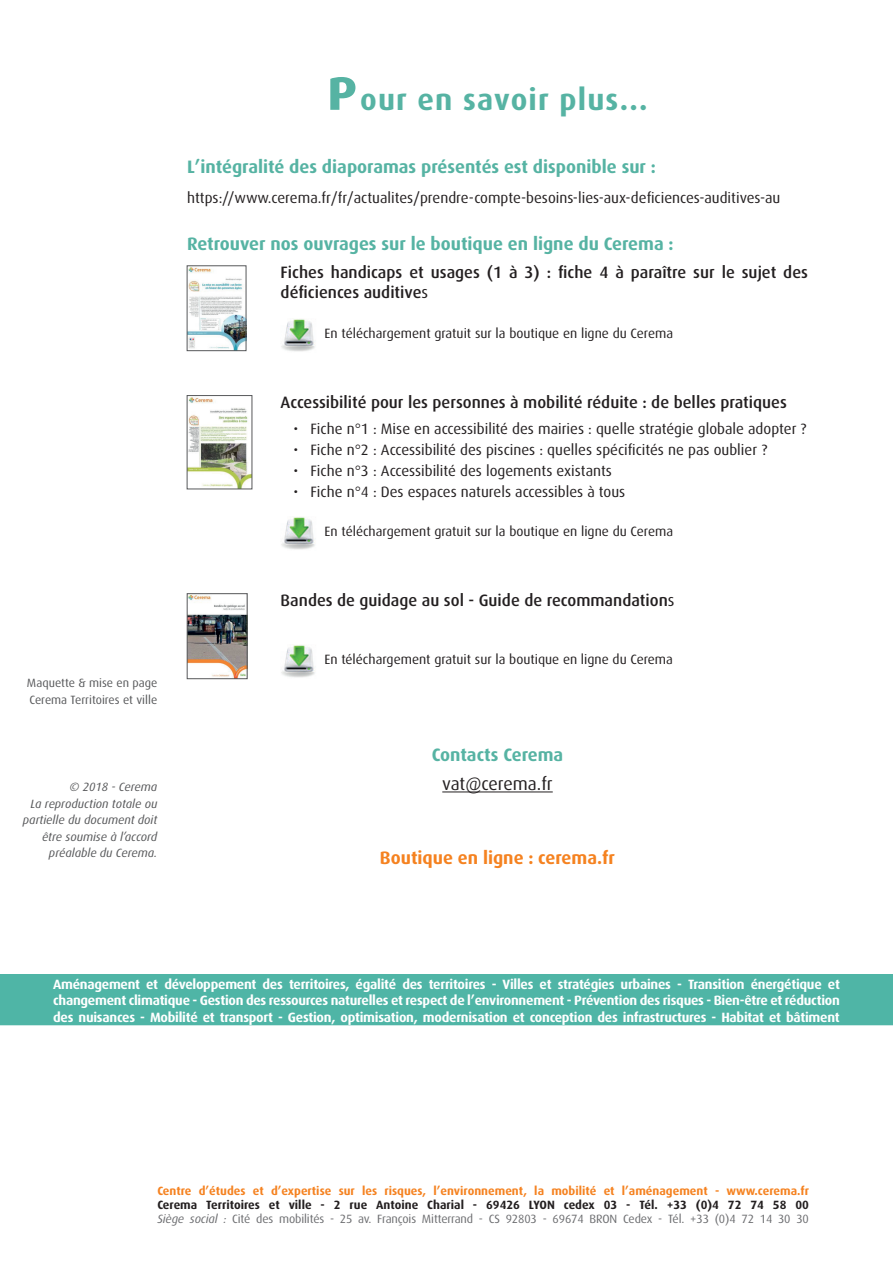
<style>
.page{position:relative;width:893px;height:1263px;background:#fff}
.page>*{position:absolute;margin:0;border:0;box-sizing:border-box;transform-origin:0 0}
.t1{font:700 30px "Dax OT";letter-spacing:.04em;color:#56b3a3}
.t2{font:700 18px "Dax OT";color:#56b3a3}
.t3{font:700 18px "Dax OT";color:#f58220}
.t4{font:18px "Dax OT";letter-spacing:-.005em;color:#231f20}
.t5{font:500 16.5px/19.8px "Dax OT";color:#231f20}
.t6{font:15px "Dax OT";color:#231f20}
.t7{font:700 13.5px/16.5px "Dax OT";letter-spacing:-.02em;color:#fff;text-align:justify}
.t8{font:13.5px "Dax OT";color:#231f20}
.t9{font:12px/14.4px "Dax OT";letter-spacing:-.01em;color:#6c6d70}
.t10{font:700 12px "Dax OT";color:#f58220}
.t11{font:italic 12px/16.5px "Dax OT";color:#57585a;text-align:right}
.t12{font:12px/16.5px "Dax OT";color:#57585a}
.s1{font-size:60px}
.s2{font-weight:400}
.s3{font-weight:700;color:#231f20}
.s4{font-style:italic}
</style>
<div class="page">
<hr style="left:442px;top:791px;width:111px;height:1px;background:#231f20">
<img style="left:189px;top:268px;width:55px;height:81px">
<div style="left:187px;top:266px;width:59px;height:85px;border:1px solid #57585a"></div>
<img style="left:281px;top:319px;width:34px;height:33px">
<img style="left:189px;top:397px;width:61px;height:90px">
<img style="left:281px;top:517px;width:34px;height:33px">
<img style="left:281px;top:645px;width:34px;height:33px">
<div style="left:0;top:975px;width:893px;height:51px;background:#4fb5a6"></div>
<img style="left:189px;top:596px;width:56px;height:81px">
<div style="left:187px;top:594px;width:60px;height:85px;border:1px solid #57585a"></div>
<h1 class="t1" style="left:326px;top:83px;width:323px"><span class="s1">P</span>our en savoir plus...</h1>
<h2 class="t2" style="left:187px;top:157px;width:470px">L’intégralité des diaporamas présentés est disponible sur :</h2>
<p class="t6" style="left:187px;top:189px;width:595px">https://www.cerema.fr/fr/actualites/prendre-compte-besoins-lies-aux-deficiences-auditives-au</p>
<h2 class="t2" style="left:187px;top:234px;width:488px">Retrouver nos ouvrages sur le boutique en ligne du Cerema :</h2>
<p class="t5" style="left:281px;top:263px;width:529px">Fiches handicaps et usages (1 à 3) : fiche 4 à paraître sur le sujet des déficiences auditive<span class="s2">s</span></p>
<p class="t8" style="left:325px;top:326px;width:350px">En téléchargement gratuit sur la boutique en ligne du Cerema</p>
<p class="t5" style="left:281px;top:393px;width:508px">Accessibilité pour les personnes à mobilité réduite : de belles pratiques</p>
<p class="t6" style="left:293px;top:420px;width:515px">• Fiche n°1 : Mise en accessibilité des mairies : quelle stratégie globale adopter ?</p>
<p class="t6" style="left:293px;top:441px;width:475px">• Fiche n°2 : Accessibilité des piscines : quelles spécificités ne pas oublier ?</p>
<p class="t6" style="left:293px;top:462px;width:320px">• Fiche n°3 : Accessibilité des logements existants</p>
<p class="t6" style="left:293px;top:483px;width:333px">• Fiche n°4 : Des espaces naturels accessibles à tous</p>
<p class="t8" style="left:325px;top:524px;width:350px">En téléchargement gratuit sur la boutique en ligne du Cerema</p>
<p class="t5" style="left:281px;top:591px;width:395px">Bandes de guidage au sol - Guide de recommandation<span class="s2">s</span></p>
<p class="t12" style="left:27px;top:675px;width:132px">Maquette &amp; mise en page<br>Cerema Territoires et ville</p>
<p class="t11" style="left:23px;top:779px;width:136px">© 2018 - Cerema<br>La reproduction totale ou partielle du document doit être soumise à l’accord préalable du Cerema.</p>
<p class="t8" style="left:324px;top:651px;width:350px">En téléchargement gratuit sur la boutique en ligne du Cerema</p>
<h2 class="t2" style="left:432px;top:744px;width:133px">Contacts Cerema</h2>
<h2 class="t4" style="left:442px;top:774px;width:112px">vat@cerema.fr</h2>
<h2 class="t3" style="left:380px;top:847px;width:236px">Boutique en ligne : cerema.fr</h2>
<p class="t7" style="left:53px;top:976px;width:788px">Aménagement et développement des territoires, égalité des territoires - Villes et stratégies urbaines - Transition énergétique et changement climatique - Gestion des ressources naturelles et respect de l’environnement - Prévention des risques - Bien-être et réduction des nuisances - Mobilité et transport - Gestion, optimisation, modernisation et conception des infrastructures - Habitat et bâtiment</p>
<p class="t10" style="left:157px;top:1184px;width:653px">Centre d’études et d’expertise sur les risques, l’environnement, la mobilité et l’aménagement - www.cerema.fr</p>
<p class="t9" style="left:157px;top:1198px;width:653px"><span class="s3">Cerema Territoires et ville - 2 rue Antoine Charial - 69426 LYON cedex 03 - Tél. +33 (0)4 72 74 58 00<br></span><span class="s4">Siège social :</span> Cité des mobilités - 25 av. François Mitterrand - CS 92803 - 69674 BRON Cedex - Tél. +33 (0)4 72 14 30 30</p>
</div>
